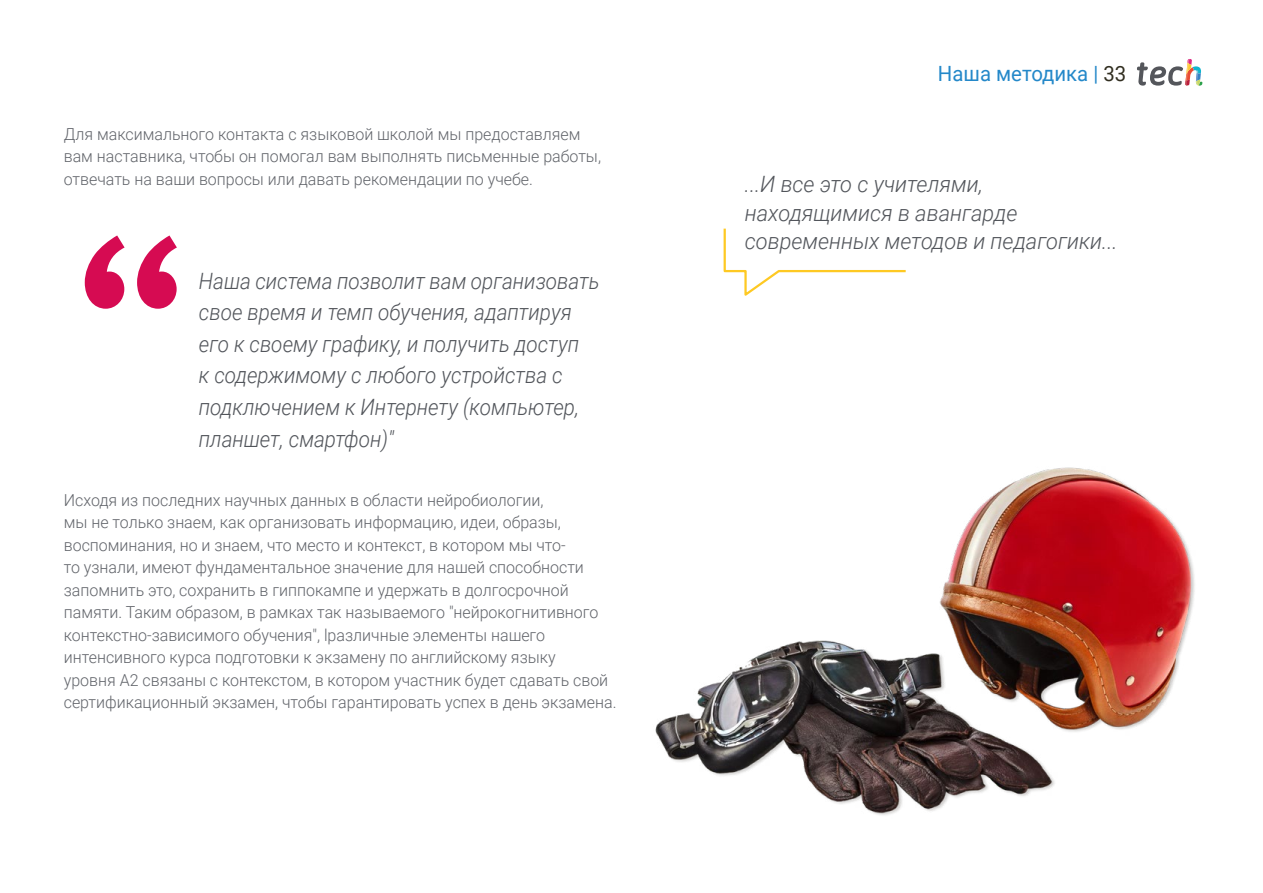
<style>
.page{position:relative;width:1263px;height:893px;background:#fff}
.page>*{position:absolute;margin:0;border:0;box-sizing:border-box;transform-origin:0 0}
.t1{font:italic 300 22.5px/31.5px "Roboto";color:#52555b;scale:.92 1}
.t2{font:italic 300 22.5px/28.5px "Roboto";color:#52555b}
.t3{font:21px "Roboto";color:#2488c9}
.t4{font:300 16.5px/22.5px "Roboto";color:#61646a}
.s1{color:#312e20}
</style>
<div class="page">
<img style="left:655px;top:467px;width:540px;height:348px">
<svg style="left:85px;top:235px;width:92px;height:74px"></svg>
<svg style="left:723px;top:228px;width:183px;height:68px"></svg>
<svg style="left:1137px;top:59px;width:65px;height:27px"></svg>
<p class="t4" style="left:64px;top:122px;width:539px">Для максимального контакта с языковой школой мы предоставляем вам наставника, чтобы он помогал вам выполнять письменные работы, отвечать на ваши вопросы или давать рекомендации по учебе.</p>
<h1 class="t1" style="left:199px;top:264px;width:437px">Наша система позволит вам организовать свое время и темп обучения, адаптируя его к своему графику, и получить доступ<br>к содержимому с любого устройства с подключением к Интернету (компьютер, планшет, смартфон)"</h1>
<p class="t4" style="left:64px;top:488px;width:554px">Исходя из последних научных данных в области нейробиологии,<br>мы не только знаем, как организовать информацию, идеи, образы, воспоминания, но и знаем, что место и контекст, в котором мы что-<br>то узнали, имеют фундаментальное значение для нашей способности запомнить это, сохранить в гиппокампе и удержать в долгосрочной памяти. Таким образом, в рамках так называемого "нейрокогнитивного контекстно-зависимого обучения", lразличные элементы нашего интенсивного курса подготовки к экзамену по английскому языку<br>уровня A2 связаны с контекстом, в котором участник будет сдавать свой сертификационный экзамен, чтобы гарантировать успех в день экзамена.</p>
<p class="t3" style="left:938px;top:59px;width:190px">Наша методика | <span class="s1">33</span></p>
<h1 class="t2" style="left:745px;top:169px;width:374px">...И все это с учителями, находящимися в авангарде современных методов и педагогики...</h1>
</div>
